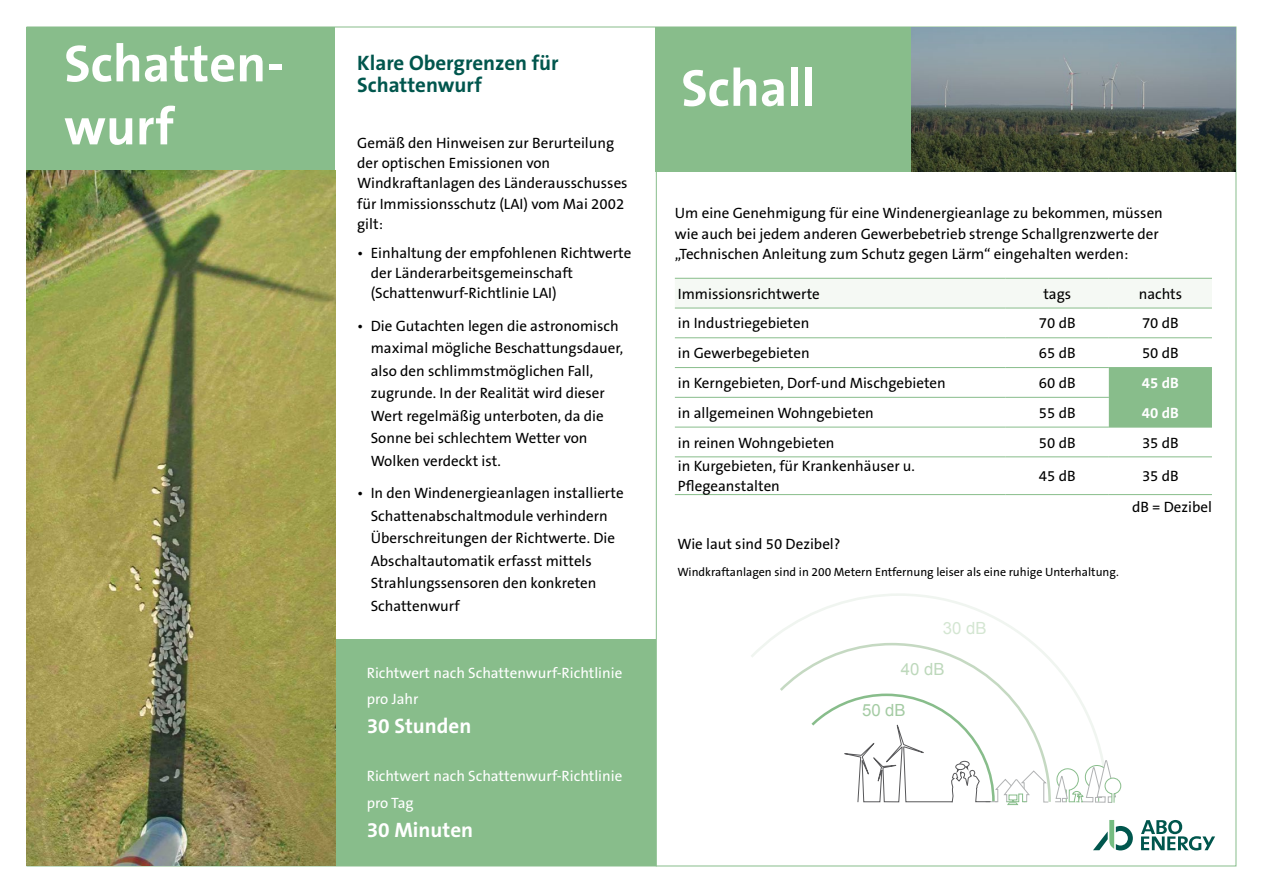
<style>
.page{position:relative;width:1263px;height:893px;background:#fff}
.page>*{position:absolute;margin:0;border:0;box-sizing:border-box;transform-origin:0 0}
.t1{font:700 52.5px/63px "The Sans B W7";color:#fff}
.t2{font:700 21px/22.5px "The Sans B W7";color:#00564d}
.t3{font:700 21px "The Sans B W7";color:#fff}
.t4{font:16.73px "Arial";color:#a4cba3}
.t5{font:16.73px "Arial";color:#bdd8bb}
.t6{font:16.73px "Arial";color:#d4e6d2}
.t7{font:15px/22.5px "The Sans B W5 Plain";color:#000}
.t8{font:15px/26.6px "The Sans B W5 Plain";color:#fff}
.t9{font:700 15px "The Sans B W7";color:#fff}
.t10{font:12px "The Sans B W5 Plain";color:#000}
</style>
<div class="page">
<div style="left:334px;top:640px;width:322px;height:226px;background:#88bd8b"></div>
<div style="left:27px;top:27px;width:308px;height:145px;background:#88bd8b"></div>
<div style="left:656px;top:27px;width:580px;height:145px;background:#88bd8b"></div>
<img style="left:911px;top:27px;width:325px;height:145px">
<hr style="left:656px;top:27px;width:1px;height:839px;background:#88bd8b">
<img style="left:27px;top:171px;width:308px;height:694px">
<div style="left:675px;top:279px;width:537px;height:29px;background:#f5f9f4"></div>
<div style="left:1109px;top:368px;width:103px;height:59px;background:#88bd8b"></div>
<hr style="left:675px;top:278px;width:331px;height:1px;background:#88bd8b">
<hr style="left:1006px;top:278px;width:103px;height:1px;background:#88bd8b">
<hr style="left:1109px;top:278px;width:103px;height:1px;background:#88bd8b">
<hr style="left:675px;top:308px;width:331px;height:1px;background:#88bd8b">
<hr style="left:1006px;top:308px;width:103px;height:1px;background:#88bd8b">
<hr style="left:1109px;top:308px;width:103px;height:1px;background:#88bd8b">
<hr style="left:675px;top:338px;width:331px;height:1px;background:#88bd8b">
<hr style="left:1006px;top:338px;width:103px;height:1px;background:#88bd8b">
<hr style="left:1109px;top:338px;width:103px;height:1px;background:#88bd8b">
<hr style="left:675px;top:367px;width:331px;height:1px;background:#88bd8b">
<hr style="left:1006px;top:367px;width:103px;height:1px;background:#88bd8b">
<hr style="left:675px;top:397px;width:331px;height:1px;background:#88bd8b">
<hr style="left:1006px;top:397px;width:103px;height:1px;background:#88bd8b">
<hr style="left:1109px;top:367px;width:103px;height:1px;background:#88bd8b">
<hr style="left:1109px;top:397px;width:103px;height:1px;background:#88bd8b">
<hr style="left:675px;top:427px;width:331px;height:1px;background:#88bd8b">
<hr style="left:1006px;top:427px;width:103px;height:1px;background:#88bd8b">
<hr style="left:1109px;top:427px;width:103px;height:1px;background:#88bd8b">
<hr style="left:675px;top:457px;width:331px;height:1px;background:#88bd8b">
<hr style="left:1006px;top:457px;width:103px;height:1px;background:#88bd8b">
<hr style="left:1109px;top:457px;width:103px;height:1px;background:#88bd8b">
<hr style="left:675px;top:494px;width:331px;height:1px;background:#88bd8b">
<hr style="left:1006px;top:494px;width:103px;height:1px;background:#88bd8b">
<hr style="left:1109px;top:494px;width:103px;height:1px;background:#88bd8b">
<svg style="left:751px;top:594px;width:281px;height:63px"></svg>
<svg style="left:777px;top:642px;width:344px;height:163px"></svg>
<svg style="left:1093px;top:820px;width:40px;height:30px"></svg>
<svg style="left:1141px;top:820px;width:74px;height:30px"></svg>
<h1 class="t1" style="left:64px;top:32px;width:221px">Schatten&shy;wurf</h1>
<h2 class="t2" style="left:357px;top:52px;width:203px">Klare Obergrenzen für<br>Schattenwurf</h2>
<p class="t7" style="left:357px;top:133px;width:272px;line-height:20.2px">Gemäß den Hinweisen zur Berurteilung der optischen Emissionen von<br>Windkraftanlagen des Länderausschusses für Immissionsschutz (LAI) vom Mai 2002 gilt:</p>
<p class="t7" style="left:371px;top:242px;width:262px;line-height:20.2px;text-indent:-14px">• Einhaltung der empfohlenen Richtwerte der Länderarbeitsgemeinschaft (Schattenwurf-Richtlinie LAI)</p>
<p class="t7" style="left:371px;top:314px;width:254px;text-indent:-14px">• Die Gutachten legen die astronomisch maximal mögliche Beschattungsdauer, also den schlimmstmöglichen Fall, zugrunde. In der Realität wird dieser Wert regelmäßig unterboten, da die Sonne bei schlechtem Wetter von Wolken verdeckt ist.</p>
<p class="t7" style="left:371px;top:482px;width:254px;text-indent:-14px">• In den Windenergieanlagen installierte Schattenabschaltmodule verhindern Überschreitungen der Richtwerte. Die Abschaltautomatik erfasst mittels Strahlungssensoren den konkreten Schattenwurf</p>
<p class="t8" style="left:367px;top:659px;width:257px">Richtwert nach Schattenwurf-Richtlinie pro Jahr</p>
<h2 class="t3" style="left:367px;top:713px;width:106px">30 Stunden</h2>
<p class="t8" style="left:367px;top:763px;width:257px">Richtwert nach Schattenwurf-Richtlinie pro Tag</p>
<h2 class="t3" style="left:367px;top:816px;width:108px">30 Minuten</h2>
<h1 class="t1" style="left:681px;top:57px;width:136px">Schall</h1>
<p class="t7" style="left:675px;top:203px;width:490px;line-height:20.2px">Um eine Genehmigung für eine Windenergieanlage zu bekommen, müssen wie auch bei jedem anderen Gewerbebetrieb strenge Schallgrenzwerte der „Technischen Anleitung zum Schutz gegen Lärm“ eingehalten werden:</p>
<p class="t7" style="left:678px;top:282px;width:144px">Immissionsrichtwerte</p>
<p class="t7" style="left:1043px;top:282px;width:29px">tags</p>
<p class="t7" style="left:1139px;top:282px;width:45px">nachts</p>
<p class="t7" style="left:678px;top:312px;width:133px">in Industriegebieten</p>
<p class="t7" style="left:1039px;top:312px;width:38px">70 dB</p>
<p class="t7" style="left:1142px;top:312px;width:38px">70 dB</p>
<p class="t7" style="left:678px;top:342px;width:133px">in Gewerbegebieten</p>
<p class="t7" style="left:1039px;top:342px;width:38px">65 dB</p>
<p class="t7" style="left:1142px;top:342px;width:38px">50 dB</p>
<p class="t7" style="left:678px;top:372px;width:269px">in Kerngebieten, Dorf-und Mischgebieten</p>
<p class="t7" style="left:1039px;top:372px;width:38px">60 dB</p>
<p class="t9" style="left:1142px;top:373px;width:38px">45 dB</p>
<p class="t7" style="left:678px;top:401px;width:198px">in allgemeinen Wohngebieten</p>
<p class="t7" style="left:1039px;top:401px;width:38px">55 dB</p>
<p class="t9" style="left:1142px;top:403px;width:38px">40 dB</p>
<p class="t7" style="left:678px;top:431px;width:158px">in reinen Wohngebieten</p>
<p class="t7" style="left:1039px;top:431px;width:38px">50 dB</p>
<p class="t7" style="left:1142px;top:431px;width:38px">35 dB</p>
<p class="t7" style="left:678px;top:456px;width:239px;line-height:20.2px">in Kurgebieten, für Krankenhäuser u.<br>Pflegeanstalten</p>
<p class="t7" style="left:1039px;top:465px;width:38px">45 dB</p>
<p class="t7" style="left:1132px;top:461px;width:81px;line-height:30.7px;text-indent:10px">35 dB<br>dB = Dezibel</p>
<p class="t7" style="left:677px;top:533px;width:165px">Wie laut sind 50 Dezibel?</p>
<p class="t10" style="left:677px;top:564px;width:443px">Windkraftanlagen sind in 200 Metern Entfernung leiser als eine ruhige Unterhaltung.</p>
<p class="t6" style="left:943px;top:617px;width:45px">30 dB</p>
<p class="t5" style="left:901px;top:658px;width:45px">40 dB</p>
<p class="t4" style="left:862px;top:699px;width:45px">50 dB</p>
</div>
